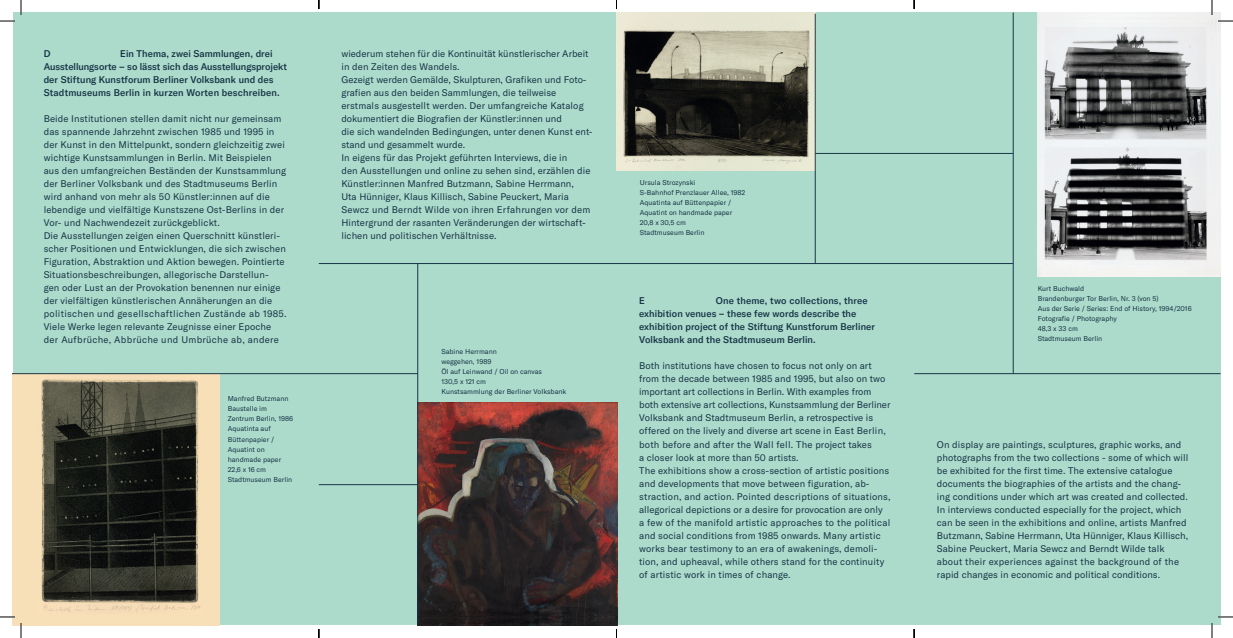
<style>
.page{position:relative;width:1233px;height:638px;background:#fff}
.page>*{position:absolute;margin:0;border:0;box-sizing:border-box;transform-origin:0 0}
.t1{font:9.5px/13px "GT America";letter-spacing:.005em;color:#183547}
.t2{font:500 9.5px/13px "GT America";letter-spacing:.01em;color:#183547}
.BV_Flyer_BU{font:7px/10px "GT America";color:#183547}
</style>
<div class="page">
<div style="left:12px;top:12px;width:1208px;height:613px;background:#acdbcb"></div>
<img style="left:616px;top:12px;width:199px;height:158px">
<img style="left:1037px;top:21px;width:178px;height:255px">
<div style="left:1037px;top:12px;width:183px;height:9px;background:#f1f3f2"></div>
<img style="left:1215px;top:20px;width:5px;height:256px">
<img style="left:418px;top:402px;width:199px;height:223px">
<img style="left:12px;top:374px;width:208px;height:251px">
<hr style="left:12px;top:373px;width:406px;height:1px;background:#183547">
<hr style="left:319px;top:263px;width:694px;height:1px;background:#183547">
<hr style="left:815px;top:153px;width:198px;height:1px;background:#183547">
<hr style="left:319px;top:484px;width:99px;height:1px;background:#183547">
<hr style="left:914px;top:373px;width:306px;height:1px;background:#183547">
<hr style="left:815px;top:14px;width:1px;height:249px;background:#183547">
<hr style="left:1012px;top:13px;width:1px;height:360px;background:#183547">
<hr style="left:417px;top:263px;width:1px;height:362px;background:#183547">
<svg style="left:1218px;top:20px;width:15px;height:2px"></svg>
<svg style="left:1218px;top:616px;width:15px;height:1px"></svg>
<svg style="left:0;top:0;width:22px;height:22px"></svg>
<svg style="left:0;top:616px;width:22px;height:21px"></svg>
<svg style="left:1211px;top:0;width:1px;height:15px"></svg>
<svg style="left:1211px;top:623px;width:1px;height:14px"></svg>
<svg style="left:913px;top:0;width:2px;height:9px"></svg>
<svg style="left:913px;top:629px;width:2px;height:8px"></svg>
<p class="t2" style="left:44px;top:47px;width:245px;text-indent:77px">Ein Thema, zwei Sammlungen, drei Ausstellungsorte – so lässt sich das Ausstellungsprojekt der Stiftung Kunstforum Berliner Volksbank und des Stadtmuseums Berlin in kurzen Worten beschreiben.</p>
<p class="t1" style="left:44px;top:112px;width:244px">Beide Institutionen stellen damit nicht nur gemeinsam das spannende Jahrzehnt zwischen 1985 und 1995 in der Kunst in den Mittelpunkt, sondern gleichzeitig zwei wichtige Kunstsammlungen in Berlin. Mit Beispielen aus den umfangreichen Beständen der Kunstsammlung der Berliner Volksbank und des Stadtmuseums Berlin wird anhand von mehr als 50 Künstler:innen auf die lebendige und vielfältige Kunstszene Ost-Berlins in der Vor- und Nachwendezeit zurückgeblickt.</p>
<p class="t1" style="left:44px;top:229px;width:244px">Die Ausstellungen zeigen einen Querschnitt künstleri&shy;scher Positionen und Entwicklungen, die sich zwischen Figuration, Abstraktion und Aktion bewegen. Pointierte Situationsbeschreibungen, allegorische Darstellun&shy;gen oder Lust an der Provokation benennen nur einige der vielfältigen künstlerischen Annäherungen an die politischen und gesellschaftlichen Zustände ab 1985.<br>Viele Werke legen relevante Zeugnisse einer Epoche der Aufbrüche, Abbrüche und Umbrüche ab, andere</p>
<p class="t2" style="left:44px;top:47px;width:8px">D</p>
<p class="BV_Flyer_BU" style="left:228px;top:394px;width:62px">Manfred Butzmann</p>
<p class="BV_Flyer_BU" style="left:228px;top:404px;width:67px">Baustelle im<br>Zentrum Berlin, 1986</p>
<p class="BV_Flyer_BU" style="left:228px;top:424px;width:55px">Aquatinta auf<br>Büttenpapier /<br>Aquatint on handmade paper</p>
<p class="BV_Flyer_BU" style="left:228px;top:464px;width:40px">22,6 x 16 cm</p>
<p class="BV_Flyer_BU" style="left:228px;top:474px;width:66px">Stadtmuseum Berlin</p>
<p class="t1" style="left:341px;top:47px;width:249px">wiederum stehen für die Kontinuität künstlerischer Arbeit in den Zeiten des Wandels.</p>
<p class="t1" style="left:341px;top:73px;width:253px">Gezeigt werden Gemälde, Skulpturen, Grafiken und Foto&shy;grafien aus den beiden Sammlungen, die teilweise erstmals ausgestellt werden. Der umfangreiche Katalog dokumentiert die Biografien der Künstler:innen und<br>die sich wandelnden Bedingungen, unter denen Kunst ent&shy;stand und gesammelt wurde.</p>
<p class="t1" style="left:341px;top:151px;width:251px">In eigens für das Projekt geführten Interviews, die in<br>den Ausstellungen und online zu sehen sind, erzählen die Künstler:innen Manfred Butzmann, Sabine Herrmann, Uta Hünniger, Klaus Killisch, Sabine Peuckert, Maria Sewcz und Berndt Wilde von ihren Erfahrungen vor dem Hintergrund der rasanten Veränderungen der wirtschaft&shy;lichen und politischen Verhältnisse.</p>
<p class="BV_Flyer_BU" style="left:441px;top:346px;width:57px">Sabine Herrmann</p>
<p class="BV_Flyer_BU" style="left:441px;top:356px;width:51px">weggehen, 1989</p>
<p class="BV_Flyer_BU" style="left:441px;top:366px;width:102px">Öl auf Leinwand / Oil on canvas</p>
<p class="BV_Flyer_BU" style="left:441px;top:376px;width:46px">130,5 x 121 cm</p>
<p class="BV_Flyer_BU" style="left:441px;top:386px;width:126px">Kunstsammlung der Berliner Volksbank</p>
<p class="BV_Flyer_BU" style="left:640px;top:177px;width:57px">Ursula Strozynski</p>
<p class="BV_Flyer_BU" style="left:640px;top:187px;width:107px">S-Bahnhof Prenzlauer Allee, 1982</p>
<p class="BV_Flyer_BU" style="left:640px;top:197px;width:94px">Aquatinta auf Büttenpapier /<br>Aquatint on handmade paper</p>
<p class="BV_Flyer_BU" style="left:640px;top:217px;width:48px">20,8 x 30,5 cm</p>
<p class="BV_Flyer_BU" style="left:640px;top:227px;width:66px">Stadtmuseum Berlin</p>
<p class="t2" style="left:639px;top:294px;width:237px;text-indent:77px">One theme, two collections, three exhibition venues – these few words describe the exhibition project of the Stiftung Kunstforum Berliner Volksbank and the Stadtmuseum Berlin.</p>
<p class="t1" style="left:639px;top:359px;width:253px">Both institutions have chosen to focus not only on art from the decade between 1985 and 1995, but also on two important art collections in Berlin. With examples from both extensive art collections, Kunstsammlung der Berliner Volksbank and Stadtmuseum Berlin, a retrospective is offered on the lively and diverse art scene in East Berlin, both before and after the Wall fell. The project takes<br>a closer look at more than 50 artists.</p>
<p class="t1" style="left:639px;top:463px;width:253px">The exhibitions show a cross-section of artistic positions and developments that move between figuration, ab&shy;straction, and action. Pointed descriptions of situations, allegorical depictions or a desire for provocation are only<br>a few of the manifold artistic approaches to the political and social conditions from 1985 onwards. Many artistic works bear testimony to an era of awakenings, demoli&shy;tion, and upheaval, while others stand for the continuity of artistic work in times of change.</p>
<p class="t2" style="left:639px;top:294px;width:7px">E</p>
<p class="BV_Flyer_BU" style="left:1037px;top:283px;width:48px">Kurt Buchwald</p>
<p class="BV_Flyer_BU" style="left:1037px;top:293px;width:122px">Brandenburger Tor Berlin, Nr. 3 (von 5)</p>
<p class="BV_Flyer_BU" style="left:1037px;top:303px;width:155px">Aus der Serie / Series: End of History, 1994/2016</p>
<p class="BV_Flyer_BU" style="left:1037px;top:313px;width:81px">Fotografie / Photography</p>
<p class="BV_Flyer_BU" style="left:1037px;top:323px;width:42px">48,3 x 33 cm</p>
<p class="BV_Flyer_BU" style="left:1037px;top:333px;width:66px">Stadtmuseum Berlin</p>
<p class="t1" style="left:937px;top:437px;width:253px">On display are paintings, sculptures, graphic works, and photographs from the two collections - some of which will be exhibited for the first time. The extensive catalogue documents the biographies of the artists and the chang&shy;ing conditions under which art was created and collected.</p>
<p class="t1" style="left:937px;top:502px;width:253px">In interviews conducted especially for the project, which can be seen in the exhibitions and online, artists Manfred Butzmann, Sabine Herrmann, Uta Hünniger, Klaus Killisch, Sabine Peuckert, Maria Sewcz and Berndt Wilde talk about their experiences against the background of the rapid changes in economic and political conditions.</p>
</div>
